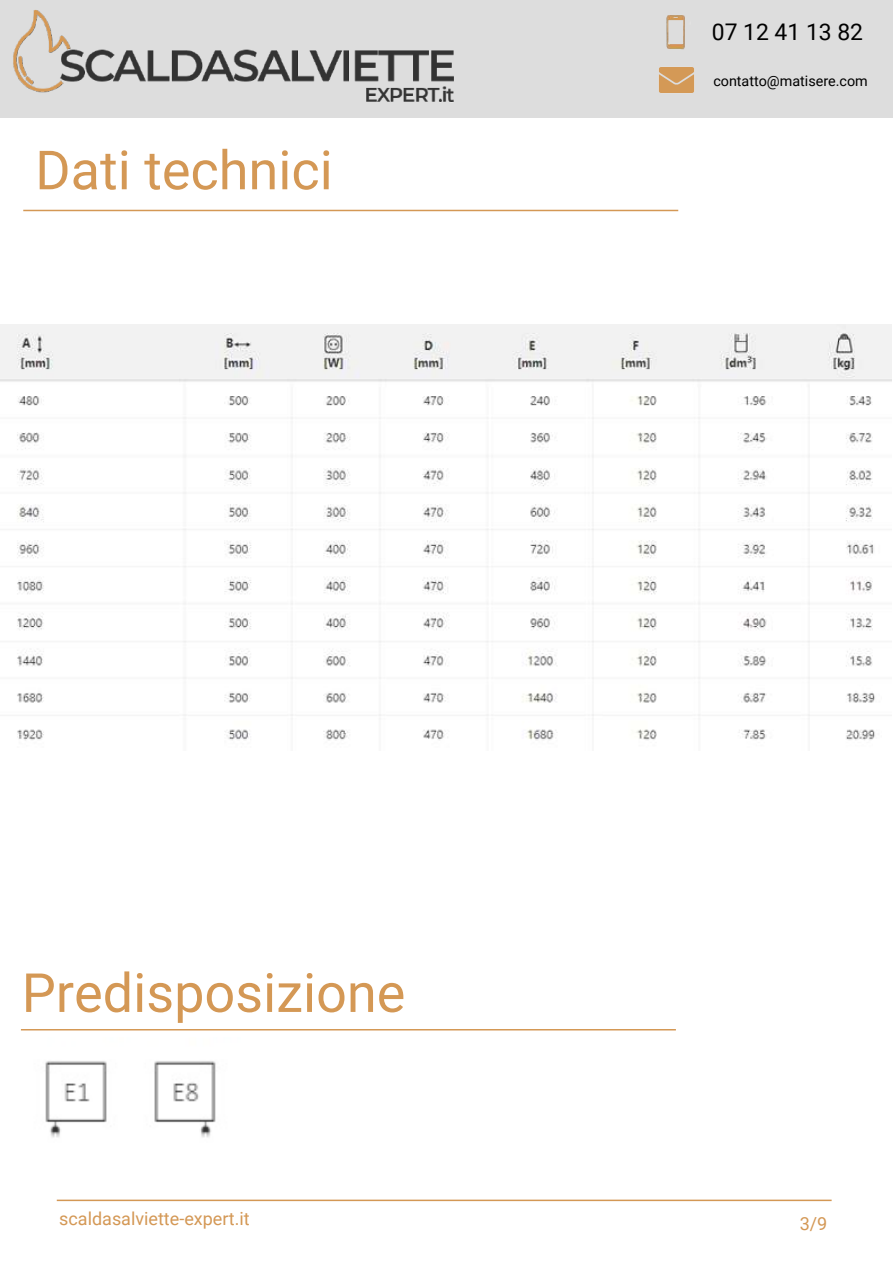
<style>
.page{position:relative;width:893px;height:1263px;background:#fff}
.page>*{position:absolute;margin:0;border:0;box-sizing:border-box;transform-origin:0 0}
.t1{font:54px "Roboto";color:#d49855}
.t2{font:22.95px "Roboto";color:#000}
.t3{font:18px "Roboto";color:#d49855}
.t4{font:14.4px "Roboto";color:#000}
</style>
<div class="page">
<div style="left:0;top:0;width:893px;height:118px;background:#ddd"></div>
<img style="left:666px;top:15px;width:19px;height:35px">
<img style="left:658px;top:67px;width:37px;height:26px">
<hr style="left:57px;top:1199px;width:775px;height:2px;background:#d49855">
<img style="left:45px;top:1061px;width:171px;height:57px">
<hr style="left:23px;top:210px;width:655px;height:1px;background:#d49855">
<hr style="left:21px;top:1029px;width:655px;height:1px;background:#d49855">
<img style="left:13px;top:9px;width:454px;height:203px">
<img style="left:45px;top:1118px;width:419px;height:84px">
<img style="left:0;top:324px;width:891px;height:417px">
<h1 class="t1" style="left:35px;top:132px;width:299px">Dati technici</h1>
<p class="t2" style="left:712px;top:15px;width:153px">07 12 41 13 82</p>
<p class="t4" style="left:713px;top:71px;width:156px">contatto@matisere.com</p>
<h1 class="t1" style="left:22px;top:955px;width:385px">Predisposizione</h1>
<p class="t3" style="left:59px;top:1206px;width:192px">scaldasalviette-expert.it</p>
<p class="t3" style="left:800px;top:1211px;width:29px">3/9</p>
</div>
